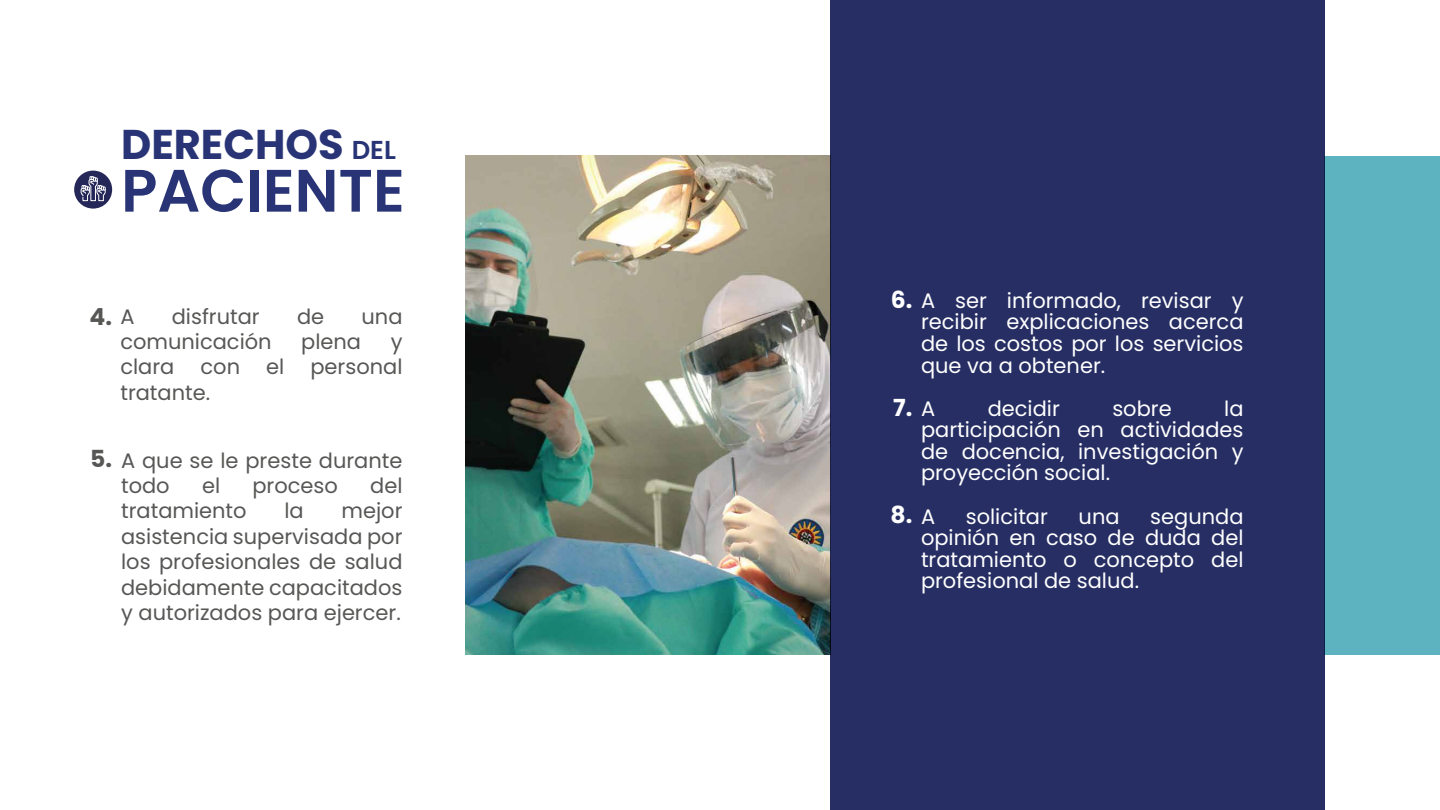
<style>
.page{position:relative;width:1440px;height:810px;background:#fff}
.page>*{position:absolute;margin:0;border:0;box-sizing:border-box;transform-origin:0 0}
.t1{font:600 59.78px "Poppins";color:#283475}
.t2{font:700 41.55px "Poppins";color:#283475}
.t3{font:600 25.88px "Poppins";color:#283475}
.t4{font:700 23.48px "Poppins";color:#fff}
.t5{font:700 23.48px "Poppins";color:#575756}
.t6{font:20.92px/21.6px "Poppins";color:#fff;text-align:justify}
.t7{font:20.92px/25.4px "Poppins";color:#575756;text-align:justify}
</style>
<div class="page">
<div style="left:74px;top:171px;width:38px;height:38px;background:#252758;border-radius:50%"></div>
<svg style="left:81px;top:176px;width:25px;height:25px"></svg>
<img style="left:465px;top:156px;width:365px;height:498px">
<div style="left:1324px;top:156px;width:116px;height:498px;background:#5db3bf"></div>
<div style="left:830px;top:0;width:494px;height:810px;background:#262e63"></div>
<h2 class="t2" style="left:121px;top:121px;width:224px">DERECHOS</h2>
<h1 class="t1" style="left:121px;top:156px;width:285px">PACIENTE</h1>
<p class="t3" style="left:352px;top:135px;width:46px">DEL</p>
<p class="t5" style="left:90px;top:303px;width:24px">4.</p>
<p class="t7" style="left:120px;top:304px;width:16px">A</p>
<p class="t7" style="left:172px;top:304px;width:89px">disfrutar</p>
<p class="t7" style="left:297px;top:304px;width:29px">de</p>
<p class="t7" style="left:362px;top:304px;width:42px">una</p>
<p class="t7" style="left:120px;top:329px;width:153px">comunicación</p>
<p class="t7" style="left:301px;top:329px;width:61px">plena</p>
<p class="t7" style="left:120px;top:329px;width:284px;text-indent:270px">y clara con el personal tratante.</p>
<p class="t5" style="left:90px;top:445px;width:23px">5.</p>
<p class="t7" style="left:121px;top:448px;width:283px">A que se le preste durante todo</p>
<p class="t7" style="left:202px;top:473px;width:20px">el</p>
<p class="t7" style="left:252px;top:473px;width:87px">proceso</p>
<p class="t7" style="left:370px;top:473px;width:34px">del</p>
<p class="t7" style="left:121px;top:498px;width:127px">tratamiento</p>
<p class="t7" style="left:284px;top:498px;width:21px">la</p>
<p class="t7" style="left:121px;top:498px;width:283px;text-indent:220px">mejor asistencia supervisada por los profesionales de salud debidamente capacitados y autorizados para ejercer.</p>
<p class="t4" style="left:891px;top:286px;width:23px">6.</p>
<p class="t4" style="left:893px;top:394px;width:21px">7.</p>
<p class="t4" style="left:891px;top:501px;width:23px">8.</p>
<p class="t6" style="left:921px;top:290px;width:324px">A ser informado, revisar y recibir explicaciones acerca de los costos por los servicios que va a obtener.</p>
<p class="t6" style="left:921px;top:398px;width:16px">A</p>
<p class="t6" style="left:988px;top:398px;width:74px">decidir</p>
<p class="t6" style="left:1112px;top:398px;width:61px">sobre</p>
<p class="t6" style="left:921px;top:398px;width:324px;text-indent:303px">la participación en actividades de docencia, investigación y proyección social.</p>
<p class="t6" style="left:921px;top:506px;width:16px">A</p>
<p class="t6" style="left:966px;top:506px;width:84px">solicitar</p>
<p class="t6" style="left:1079px;top:506px;width:42px">una</p>
<p class="t6" style="left:921px;top:506px;width:324px;text-indent:229px">segunda opinión en caso de duda del tratamiento o concepto del profesional de salud.</p>
</div>
